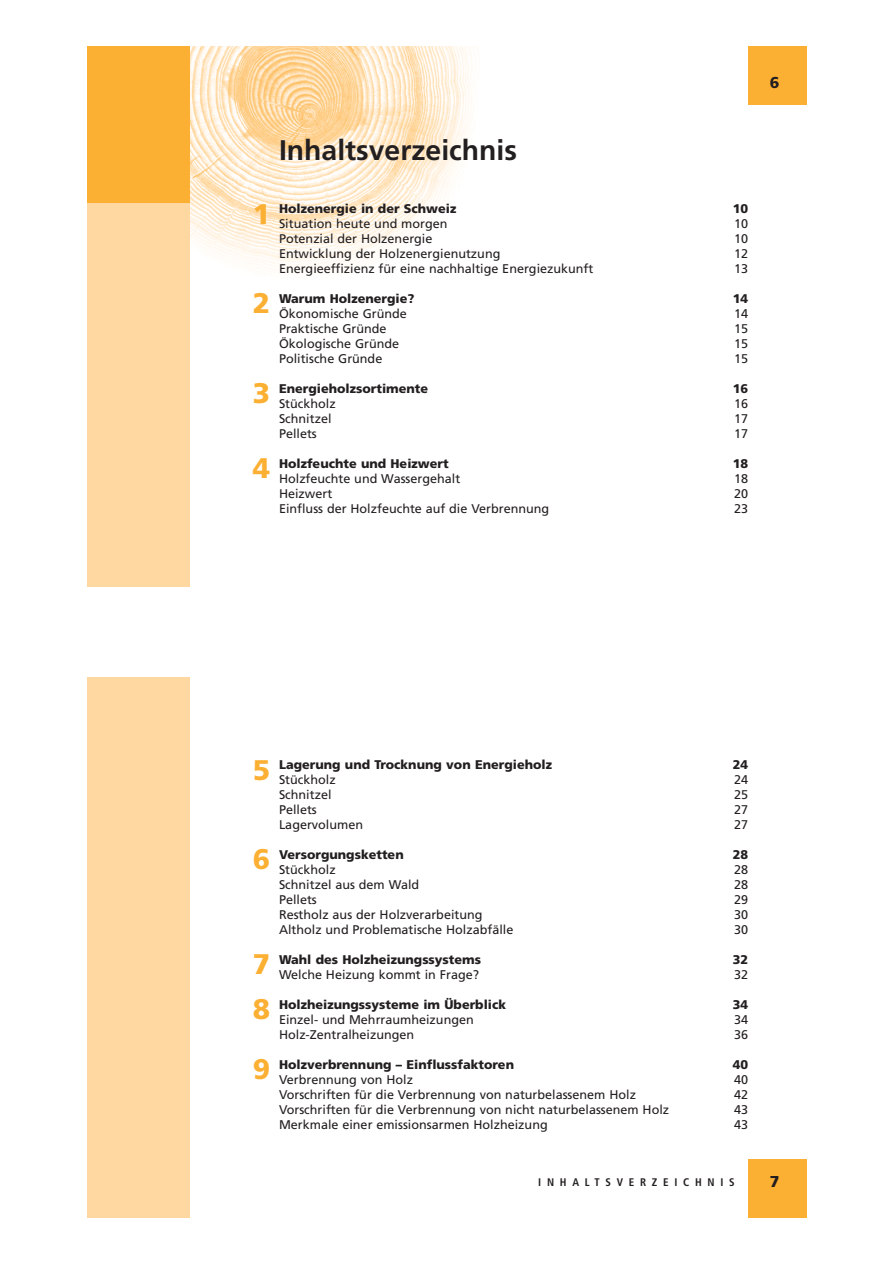
<style>
.page{position:relative;width:893px;height:1263px;background:#fff}
.page>*{position:absolute;margin:0;border:0;box-sizing:border-box;transform-origin:0 0}
.t1{font:700 28.35px "Frutiger";color:#231f20}
.t2{font:900 28.35px "Frutiger";color:#fcb033}
.t3{font:900 15.75px "Frutiger";color:#231f20}
.t4{font:12.6px "Frutiger";color:#231f20}
.t5{font:900 12.6px "Frutiger";color:#231f20}
.t6{font:700 condensed 11.1px "Frutiger";letter-spacing:.52em;color:#231f20}
</style>
<div class="page">
<img style="left:190px;top:46px;width:283px;height:225px">
<div style="left:87px;top:46px;width:103px;height:541px;background:#ffd8a1"></div>
<div style="left:87px;top:46px;width:103px;height:156px;background:#fcb033"></div>
<div style="left:748px;top:46px;width:58px;height:58px;background:#fcb033"></div>
<div style="left:87px;top:677px;width:103px;height:540px;background:#ffd8a1"></div>
<div style="left:748px;top:1159px;width:58px;height:58px;background:#fcb033"></div>
<h1 class="t1" style="left:279px;top:139px;width:239px">Inhaltsverzeichnis</h1>
<h1 class="t2" style="left:253px;top:202px;width:19px">1</h1>
<p class="t5" style="left:279px;top:204px;width:179px">Holzenergie in der Schweiz</p>
<p class="t5" style="left:732px;top:204px;width:17px">10</p>
<p class="t4" style="left:279px;top:219px;width:170px">Situation heute und morgen</p>
<p class="t4" style="left:734px;top:219px;width:16px">10</p>
<p class="t4" style="left:279px;top:234px;width:155px">Potenzial der Holzenergie</p>
<p class="t4" style="left:734px;top:234px;width:16px">10</p>
<p class="t4" style="left:279px;top:249px;width:223px">Entwicklung der Holzenergienutzung</p>
<p class="t4" style="left:734px;top:249px;width:16px">12</p>
<p class="t4" style="left:279px;top:264px;width:316px">Energieeffizienz für eine nachhaltige Energiezukunft</p>
<p class="t4" style="left:734px;top:264px;width:16px">13</p>
<h1 class="t2" style="left:253px;top:292px;width:19px">2</h1>
<p class="t5" style="left:279px;top:294px;width:137px">Warum Holzenergie?</p>
<p class="t5" style="left:732px;top:294px;width:17px">14</p>
<p class="t4" style="left:279px;top:309px;width:129px">Ökonomische Gründe</p>
<p class="t4" style="left:734px;top:309px;width:16px">14</p>
<p class="t4" style="left:279px;top:324px;width:109px">Praktische Gründe</p>
<p class="t4" style="left:734px;top:324px;width:16px">15</p>
<p class="t4" style="left:279px;top:339px;width:122px">Ökologische Gründe</p>
<p class="t4" style="left:734px;top:339px;width:16px">15</p>
<p class="t4" style="left:279px;top:354px;width:105px">Politische Gründe</p>
<p class="t4" style="left:734px;top:354px;width:16px">15</p>
<h1 class="t2" style="left:253px;top:382px;width:19px">3</h1>
<p class="t5" style="left:279px;top:384px;width:151px">Energieholzsortimente</p>
<p class="t5" style="left:732px;top:384px;width:17px">16</p>
<p class="t4" style="left:279px;top:399px;width:58px">Stückholz</p>
<p class="t4" style="left:734px;top:399px;width:16px">16</p>
<p class="t4" style="left:279px;top:414px;width:54px">Schnitzel</p>
<p class="t4" style="left:734px;top:414px;width:16px">17</p>
<p class="t4" style="left:279px;top:428px;width:39px">Pellets</p>
<p class="t4" style="left:734px;top:428px;width:16px">17</p>
<h1 class="t2" style="left:253px;top:457px;width:19px">4</h1>
<p class="t5" style="left:279px;top:458px;width:171px">Holzfeuchte und Heizwert</p>
<p class="t5" style="left:732px;top:458px;width:17px">18</p>
<p class="t4" style="left:279px;top:473px;width:183px">Holzfeuchte und Wassergehalt</p>
<p class="t4" style="left:734px;top:473px;width:16px">18</p>
<p class="t4" style="left:279px;top:488px;width:55px">Heizwert</p>
<p class="t4" style="left:734px;top:488px;width:16px">20</p>
<p class="t4" style="left:279px;top:503px;width:272px">Einfluss der Holzfeuchte auf die Verbrennung</p>
<p class="t4" style="left:734px;top:503px;width:16px">23</p>
<p class="t3" style="left:769px;top:76px;width:11px">6</p>
<h1 class="t2" style="left:253px;top:758px;width:19px">5</h1>
<p class="t5" style="left:279px;top:760px;width:274px">Lagerung und Trocknung von Energieholz</p>
<p class="t5" style="left:732px;top:760px;width:17px">24</p>
<p class="t4" style="left:279px;top:775px;width:58px">Stückholz</p>
<p class="t4" style="left:734px;top:775px;width:16px">24</p>
<p class="t4" style="left:279px;top:790px;width:54px">Schnitzel</p>
<p class="t4" style="left:734px;top:790px;width:16px">25</p>
<p class="t4" style="left:279px;top:805px;width:39px">Pellets</p>
<p class="t4" style="left:734px;top:805px;width:16px">27</p>
<p class="t4" style="left:279px;top:820px;width:86px">Lagervolumen</p>
<p class="t4" style="left:734px;top:820px;width:16px">27</p>
<h1 class="t2" style="left:253px;top:848px;width:19px">6</h1>
<p class="t5" style="left:279px;top:850px;width:126px">Versorgungsketten</p>
<p class="t5" style="left:732px;top:850px;width:17px">28</p>
<p class="t4" style="left:279px;top:865px;width:58px">Stückholz</p>
<p class="t4" style="left:734px;top:865px;width:16px">28</p>
<p class="t4" style="left:279px;top:880px;width:142px">Schnitzel aus dem Wald</p>
<p class="t4" style="left:734px;top:880px;width:16px">28</p>
<p class="t4" style="left:279px;top:895px;width:39px">Pellets</p>
<p class="t4" style="left:734px;top:895px;width:16px">29</p>
<p class="t4" style="left:279px;top:910px;width:205px">Restholz aus der Holzverarbeitung</p>
<p class="t4" style="left:734px;top:910px;width:16px">30</p>
<p class="t4" style="left:279px;top:925px;width:236px">Altholz und Problematische Holzabfälle</p>
<p class="t4" style="left:734px;top:925px;width:16px">30</p>
<h1 class="t2" style="left:253px;top:953px;width:19px">7</h1>
<p class="t5" style="left:279px;top:954px;width:204px">Wahl des Holzheizungssystems</p>
<p class="t5" style="left:732px;top:954px;width:17px">32</p>
<p class="t4" style="left:279px;top:969px;width:201px">Welche Heizung kommt in Frage?</p>
<p class="t4" style="left:734px;top:969px;width:16px">32</p>
<h1 class="t2" style="left:253px;top:998px;width:19px">8</h1>
<p class="t5" style="left:279px;top:999px;width:229px">Holzheizungssysteme im Überblick</p>
<p class="t5" style="left:732px;top:999px;width:17px">34</p>
<p class="t4" style="left:279px;top:1014px;width:196px">Einzel- und Mehrraumheizungen</p>
<p class="t4" style="left:734px;top:1014px;width:16px">34</p>
<p class="t4" style="left:279px;top:1029px;width:137px">Holz-Zentralheizungen</p>
<p class="t4" style="left:734px;top:1029px;width:16px">36</p>
<h1 class="t2" style="left:253px;top:1058px;width:19px">9</h1>
<p class="t5" style="left:279px;top:1059px;width:236px">Holzverbrennung – Einflussfaktoren</p>
<p class="t5" style="left:732px;top:1059px;width:17px">40</p>
<p class="t4" style="left:279px;top:1074px;width:135px">Verbrennung von Holz</p>
<p class="t4" style="left:734px;top:1074px;width:16px">40</p>
<p class="t4" style="left:279px;top:1089px;width:358px">Vorschriften für die Verbrennung von naturbelassenem Holz</p>
<p class="t4" style="left:734px;top:1089px;width:16px">42</p>
<p class="t4" style="left:279px;top:1104px;width:392px">Vorschriften für die Verbrennung von nicht naturbelassenem Holz</p>
<p class="t4" style="left:734px;top:1104px;width:16px">43</p>
<p class="t4" style="left:279px;top:1119px;width:270px">Merkmale einer emissionsarmen Holzheizung</p>
<p class="t4" style="left:734px;top:1119px;width:16px">43</p>
<p class="t6" style="left:538px;top:1177px;width:198px">INHALTSVERZEICHNIS</p>
<p class="t3" style="left:769px;top:1175px;width:11px">7</p>
</div>
